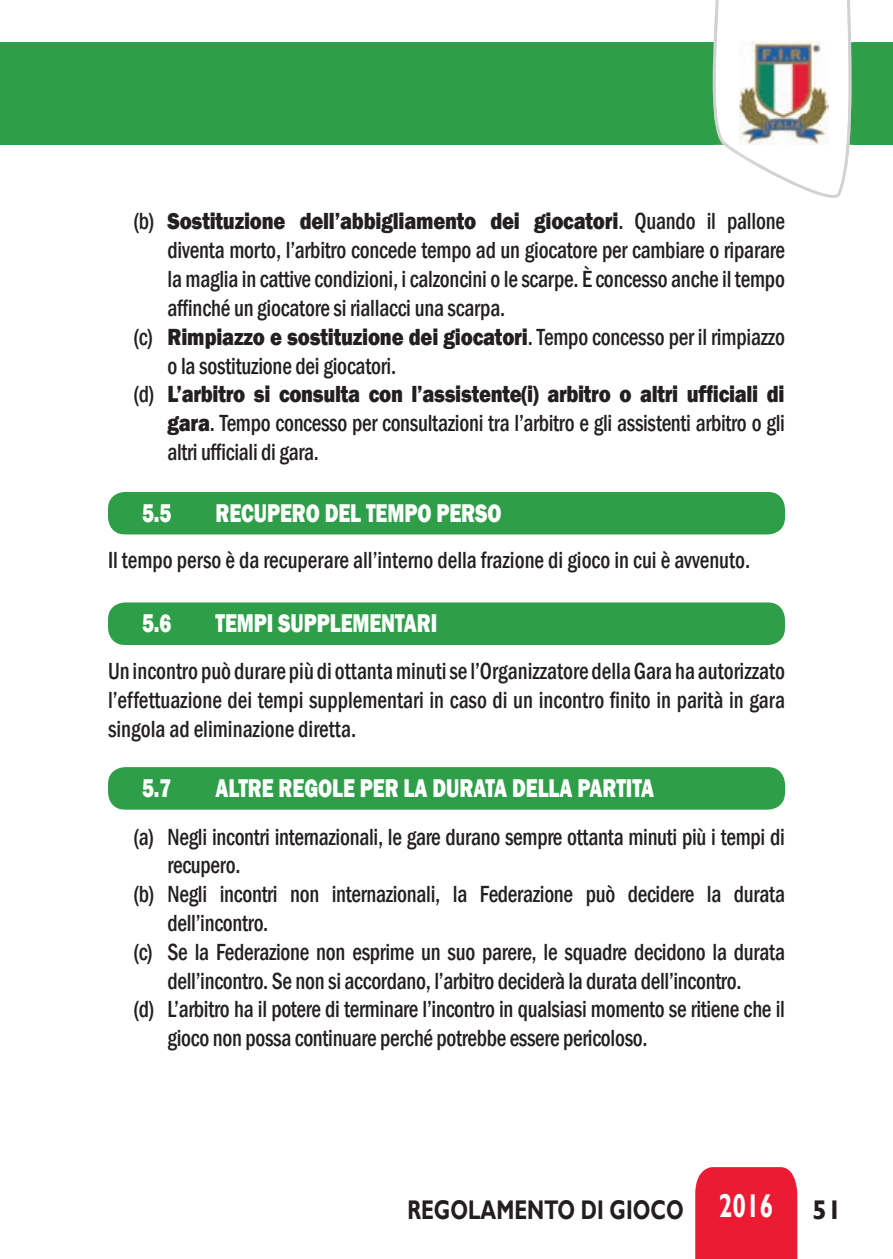
<style>
.page{position:relative;width:893px;height:1259px;background:#fff}
.page>*{position:absolute;margin:0;border:0;box-sizing:border-box;transform-origin:0 0}
.t1{font:700 27px "Gill Sans";color:#231f20;scale:.75 1}
.t2{font:800 26.4px "Franklin Gothic";letter-spacing:-.005em;color:#fff;scale:.77 1}
.t3{font:500 condensed 24px/28.8px "Franklin Gothic";letter-spacing:-.015em;color:#231f20;text-align:justify;scale:.9 1}
.t4{font:800 24px "Franklin Gothic";letter-spacing:-.01em;color:#231f20;scale:.85 1}
.s1{font-weight:500;font-stretch:condensed}
.s2{font-weight:800;font-stretch:normal}
.s3{font-size:33px;color:#fff}
</style>
<div class="page">
<div style="left:0;top:43px;width:893px;height:102px;background:#2e9e48"></div>
<div style="left:695px;top:1167px;width:102px;height:92px;background:#ed1a33"></div>
<svg style="left:707px;top:0;width:149px;height:198px"></svg>
<img style="left:714px;top:17px;width:137px;height:152px">
<img style="left:740px;top:41px;width:88px;height:103px">
<div style="left:108px;top:492px;width:677px;height:42px;background:#2e9e48;border-radius:17px"></div>
<div style="left:108px;top:602px;width:677px;height:43px;background:#2e9e48;border-radius:17px"></div>
<div style="left:108px;top:767px;width:677px;height:42px;background:#2e9e48;border-radius:17px"></div>
<p class="t4" style="left:134px;top:206px;width:768px"><span class="s1">(b)</span> Sostituzione dell’abbigliamento dei giocatori<span class="s1">. Quando il pallone</span></p>
<p class="t3" style="left:168px;top:236px;width:687px">diventa morto, l’arbitro concede tempo ad un giocatore per cambiare o riparare</p>
<p class="t3" style="left:168px;top:264px;width:687px">la maglia in cattive condizioni, i calzoncini o le scarpe. È concesso anche il tempo</p>
<p class="t3" style="left:168px;top:293px;width:377px">affinché un giocatore si riallacci una scarpa.</p>
<p class="t4" style="left:134px;top:321px;width:768px"><span class="s1">(c)</span> Rimpiazzo e sostituzione dei giocatori<span class="s1">. Tempo concesso per il rimpiazzo</span></p>
<p class="t3" style="left:168px;top:351px;width:256px">o la sostituzione dei giocatori.</p>
<p class="t4" style="left:134px;top:379px;width:767px"><span class="s1">(d)</span> L’arbitro si consulta con l’assistente(i) arbitro o altri ufficiali di</p>
<p class="t3" style="left:168px;top:408px;width:688px"><span class="s2">gara</span>. Tempo concesso per consultazioni tra l’arbitro e gli assistenti arbitro o gli</p>
<p class="t3" style="left:168px;top:437px;width:170px">altri ufficiali di gara.</p>
<p class="t2" style="left:142px;top:495px;width:40px">5.5</p>
<p class="t2" style="left:216px;top:495px;width:373px">RECUPERO DEL TEMPO PERSO</p>
<p class="t3" style="left:108px;top:545px;width:715px">Il tempo perso è da recuperare all’interno della frazione di gioco in cui è avvenuto.</p>
<p class="t2" style="left:142px;top:606px;width:40px">5.6</p>
<p class="t2" style="left:216px;top:606px;width:290px">TEMPI SUPPLEMENTARI</p>
<p class="t3" style="left:108px;top:656px;width:754px">Un incontro può durare più di ottanta minuti se l’Organizzatore della Gara ha autorizzato l’effettuazione dei tempi supplementari in caso di un incontro finito in parità in gara singola ad eliminazione diretta.</p>
<p class="t2" style="left:142px;top:771px;width:40px">5.7</p>
<p class="t2" style="left:216px;top:771px;width:571px">ALTRE REGOLE PER LA DURATA DELLA PARTITA</p>
<p class="t3" style="left:134px;top:822px;width:725px">(a) Negli incontri internazionali, le gare durano sempre ottanta minuti più i tempi di</p>
<p class="t3" style="left:168px;top:850px;width:83px">recupero.</p>
<p class="t3" style="left:134px;top:879px;width:725px">(b) Negli incontri non internazionali, la Federazione può decidere la durata</p>
<p class="t3" style="left:168px;top:908px;width:114px">dell’incontro.</p>
<p class="t3" style="left:134px;top:937px;width:725px">(c) Se la Federazione non esprime un suo parere, le squadre decidono la durata</p>
<p class="t3" style="left:168px;top:966px;width:639px">dell’incontro. Se non si accordano, l’arbitro deciderà la durata dell’incontro.</p>
<p class="t3" style="left:134px;top:994px;width:725px">(d) L’arbitro ha il potere di terminare l’incontro in qualsiasi momento se ritiene che il</p>
<p class="t3" style="left:168px;top:1023px;width:535px">gioco non possa continuare perché potrebbe essere pericoloso.</p>
<p class="t1" style="left:407px;top:1193px;width:581px">REGOLAMENTO DI GIOCO <span class="s3">2016</span> 51</p>
</div>
